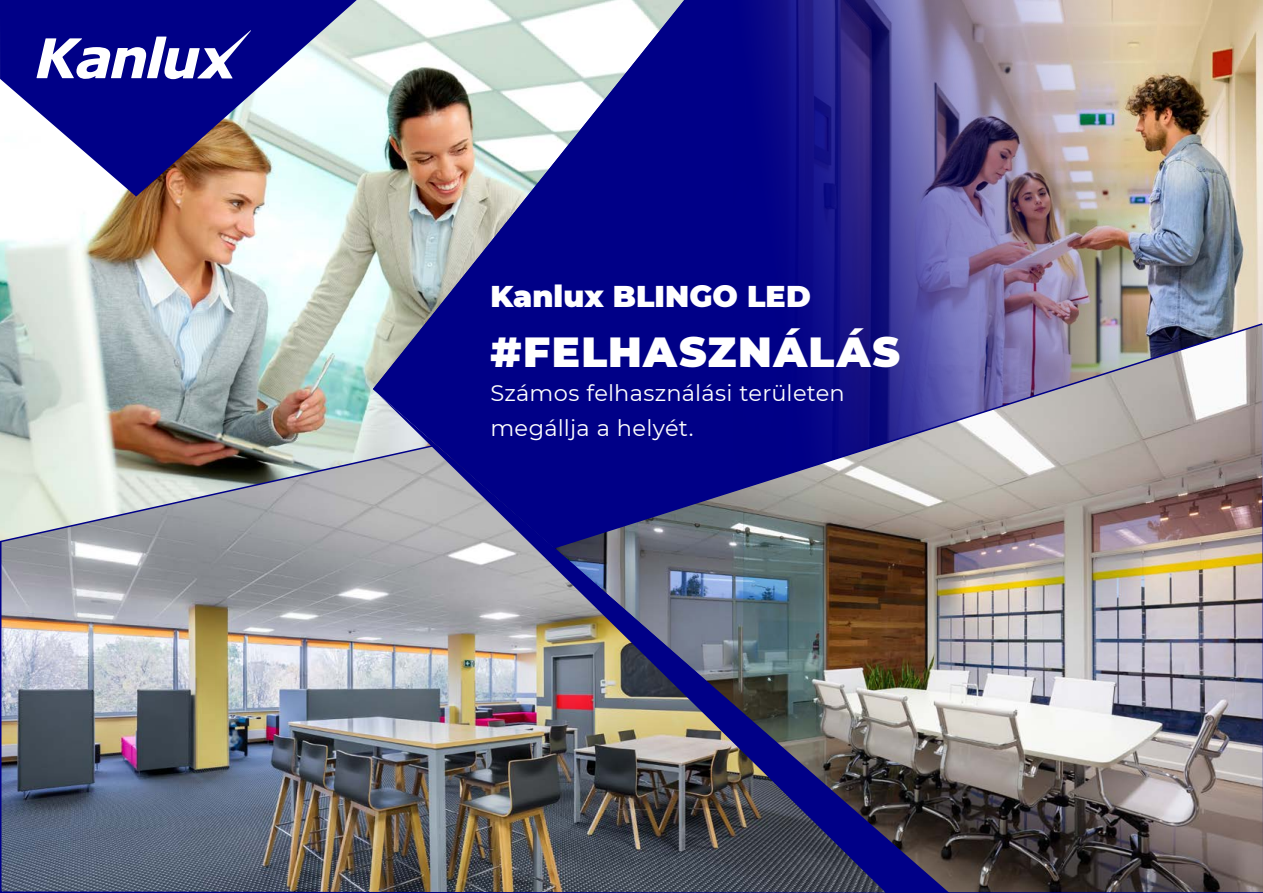
<style>
.page{position:relative;width:1263px;height:893px;background:#fff}
.page>*{position:absolute;margin:0;border:0;box-sizing:border-box;transform-origin:0 0}
.t1{font:900 42px "Montserrat";letter-spacing:.035em;color:#fff}
.t2{font:900 30px "Montserrat";color:#fff}
.t3{font:22.5px/34.5px "Montserrat";letter-spacing:.01em;color:#fff}
</style>
<div class="page">
<img style="left:0;top:0;width:373px;height:444px">
<img style="left:373px;top:0;width:890px;height:444px">
<svg style="left:0;top:0;width:357px;height:197px"></svg>
<svg style="left:37px;top:30px;width:214px;height:49px"></svg>
<img style="left:550px;top:322px;width:713px;height:571px">
<img style="left:0;top:444px;width:378px;height:449px">
<img style="left:378px;top:394px;width:571px;height:499px">
<h2 class="t2" style="left:490px;top:274px;width:322px">Kanlux BLINGO LED</h2>
<h1 class="t1" style="left:490px;top:320px;width:411px">#FELHASZNÁLÁS</h1>
<p class="t3" style="left:490px;top:375px;width:356px">Számos felhasználási területen megállja a helyét.</p>
</div>
